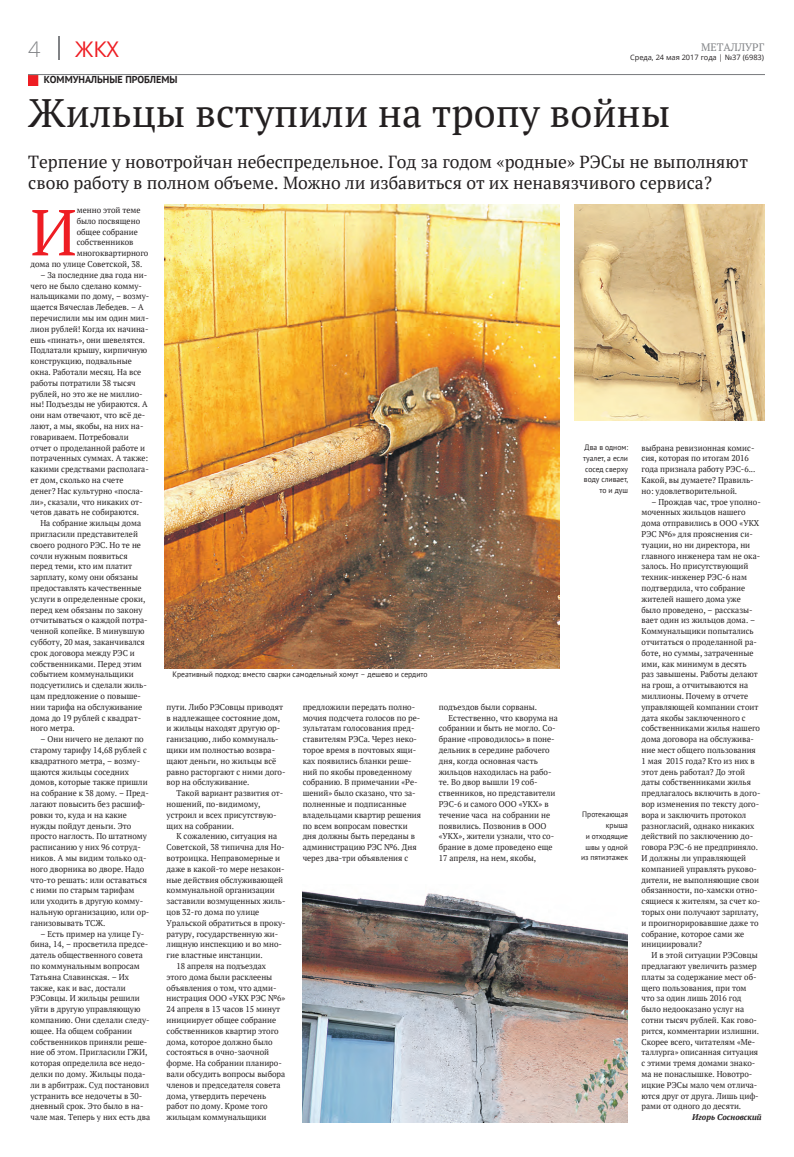
<style>
.page{position:relative;width:794px;height:1157px;background:#fff}
.page>*{position:absolute;margin:0;border:0;box-sizing:border-box;transform-origin:0 0}
.t1{font:64.8px "PT Serif";color:#ee1d23;scale:.96 1}
.t2{font:39.6px "PT Serif";color:#231f20}
.t3{font:21.6px "Open Sans";color:#ee1d23}
.t4{font:21.6px "Open Sans";color:#808285}
.t5{font:17.5px/21.6px "PT Serif";color:#231f20}
.t6{font:10.8px "PT Serif";color:#808285}
.t7{font:700 10.1px "PT Sans";color:#231f20}
.t8{font:8.4px/10.8px "PT Serif";color:#231f20;scale:.96 1}
.t9{font:italic 700 8.4px "PT Serif";color:#231f20;scale:.96 1}
.t10{font:7.9px/10.8px "PT Sans";color:#231f20;text-align:right;scale:.96 1}
.t11{font:7.4px "Open Sans";color:#231f20}
</style>
<div class="page">
<svg style="left:59px;top:36px;width:1px;height:23px"></svg>
<img style="left:28px;top:75px;width:11px;height:11px">
<img style="left:575px;top:204px;width:189px;height:216px">
<img style="left:164px;top:204px;width:395px;height:465px">
<img style="left:302px;top:891px;width:325px;height:231px">
<h3 class="t4" style="left:28px;top:34px;width:14px">4</h3>
<h3 class="t3" style="left:75px;top:34px;width:45px">ЖКХ</h3>
<p class="t6" style="left:701px;top:40px;width:64px">МЕТАЛЛУРГ</p>
<p class="t11" style="left:630px;top:52px;width:135px">Среда, 24 мая 2017 года | №37 (6983)</p>
<p class="t7" style="left:44px;top:74px;width:135px">КОММУНАЛЬНЫЕ ПРОБЛЕМЫ</p>
<h2 class="t2" style="left:28px;top:87px;width:644px">Жильцы вступили на тропу войны</h2>
<h3 class="t5" style="left:28px;top:150px;width:721px">Терпение у новотройчан небеспредельное. Год за годом «родные» РЭСы не выполняют свою работу в полном объеме. Можно ли избавиться от их ненавязчивого сервиса?</h3>
<h1 class="t1" style="left:31px;top:189px;width:50px">И</h1>
<p class="t8" style="left:77px;top:204px;width:68px">менно этой теме</p>
<p class="t8" style="left:77px;top:215px;width:68px">было посвящено</p>
<p class="t8" style="left:77px;top:226px;width:65px">общее собрание</p>
<p class="t8" style="left:77px;top:237px;width:61px">собственников</p>
<p class="t8" style="left:77px;top:248px;width:76px">многоквартирного</p>
<p class="t8" style="left:31px;top:258px;width:118px">дома по улице Советской, 38.</p>
<p class="t8" style="left:31px;top:269px;width:125px;text-indent:10px">– За последние два года ни&shy;чего не было сделано комму&shy;нальщиками по дому, – возму&shy;щается Вячеслав Лебедев. – А перечислили мы им один мил&shy;лион рублей! Когда их начина&shy;ешь «пинать», они шевелятся.<br>Подлатали крышу, кирпичную конструкцию, подвальные окна. Работали месяц. На все работы потратили 38 тысяч рублей, но это же не миллио&shy;ны! Подъезды не убираются. А они нам отвечают, что всё де&shy;лают, а мы, якобы, на них на&shy;говариваем. Потребовали отчет о проделанной работе и потраченных суммах. А также: какими средствами располага&shy;ет дом, сколько на счете денег? Нас культурно «посла&shy;ли», сказали, что никаких от&shy;четов давать не собираются.</p>
<p class="t8" style="left:31px;top:518px;width:123px;text-indent:10px">На собрание жильцы дома пригласили представителей своего родного РЭС. Но те не сочли нужным появиться перед теми, кто им платит зарплату, кому они обязаны предоставлять качественные услуги в определенные сроки, перед кем обязаны по закону отчитываться о каждой потра&shy;ченной копейке. В минувшую субботу, 20 мая, заканчивался срок договора между РЭС и собственниками. Перед этим событием коммунальщики подсуетились и сделали жиль&shy;цам предложение о повыше&shy;нии тарифа на обслуживание дома до 19 рублей с квадрат&shy;ного метра.</p>
<p class="t8" style="left:31px;top:734px;width:125px;text-indent:10px">– Они ничего не делают по старому тарифу 14,68 рублей с квадратного метра, – возму&shy;щаются жильцы соседних домов, которые также пришли на собрание к 38 дому. – Пред&shy;лагают повысить без расшиф&shy;ровки то, куда и на какие нужды пойдут деньги. Это просто наглость. По штатному расписанию у них 96 сотруд&shy;ников. А мы видим только од&shy;ного дворника во дворе. Надо что-то решать: или оставаться с ними по старым тарифам или уходить в другую комму&shy;нальную организацию, или ор&shy;ганизовывать ТСЖ.</p>
<p class="t8" style="left:31px;top:928px;width:126px;text-indent:10px">– Есть пример на улице Гу&shy;бина, 14, – просветила предсе&shy;датель общественного совета по коммунальным вопросам<br>Татьяна Славинская. – Их также, как и вас, достали<br>РЭСовцы. И жильцы решили уйти в другую управляющую компанию. Они сделали следу&shy;ющее. На общем собрании собственников приняли реше&shy;ние об этом. Пригласили ГЖИ, которая определила все недо&shy;делки по дому. Жильцы пода&shy;ли в арбитраж. Суд постановил устранить все недочеты в 30- дневный срок. Это было в на&shy;чале мая. Теперь у них есть два</p>
<p class="t8" style="left:642px;top:442px;width:120px">выбрана ревизионная комис&shy;сия, которая по итогам 2016 года признала работу РЭС-6...<br>Какой, вы думаете? Правиль&shy;но: удовлетворительной.</p>
<p class="t8" style="left:642px;top:496px;width:126px;text-indent:10px">– Прождав час, трое уполно&shy;моченных жильцов нашего дома отправились в ООО «УКХ<br>РЭС №6» для прояснения си&shy;туации, но ни директора, ни главного инженера там не ока&shy;залось. Но присутствующий техник-инженер РЭС-6 нам подтвердила, что собрание жителей нашего дома уже было проведено, – рассказы&shy;вает один из жильцов дома. –<br>Коммунальщики попытались отчитаться о проделанной ра&shy;боте, но суммы, затраченные ими, как минимум в десять раз завышены. Работы делают на грош, а отчитываются на миллионы. Почему в отчете управляющей компании стоит дата якобы заключенного с собственниками жилья нашего дома договора на обслужива&shy;ние мест общего пользования<br>1 мая 2015 года? Кто из них в этот день работал? До этой даты собственниками жилья предлагалось включить в дого&shy;вор изменения по тексту дого&shy;вора и заключить протокол разногласий, однако никаких действий по заключению до&shy;говора РЭС-6 не предприняло.<br>И должны ли управляющей компанией управлять руково&shy;дители, не выполняющие свои обязанности, по-хамски отно&shy;сящиеся к жителям, за счет ко&shy;торых они получают зарплату, и проигнорировавшие даже то собрание, которое сами же инициировали?</p>
<p class="t8" style="left:642px;top:950px;width:124px;text-indent:10px">И в этой ситуации РЭСовцы предлагают увеличить размер платы за содержание мест об&shy;щего пользования, при том что за один лишь 2016 год было недооказано услуг на сотни тысяч рублей. Как гово&shy;рится, комментарии излишни.<br>Скорее всего, читателям «Ме&shy;таллурга» описанная ситуация с этими тремя домами знако&shy;ма не понаслышке. Новотро&shy;ицкие РЭСы мало чем отлича&shy;ются друг от друга. Лишь циф&shy;рами от одного до десяти.</p>
<p class="t9" style="left:692px;top:1112px;width:74px">Игорь Сосновский</p>
<p class="t10" style="left:583px;top:442px;width:48px">Два в одном: туалет, а если сосед сверху воду сливает, то и душ</p>
<p class="t10" style="left:172px;top:669px;width:267px">Креативный подход: вместо сварки самодельный хомут – дешево и сердито</p>
<p class="t8" style="left:167px;top:701px;width:125px">пути. Либо РЭСовцы приводят в надлежащее состояние дом, и жильцы находят другую ор&shy;ганизацию, либо коммуналь&shy;щики им полностью возвра&shy;щают деньги, но жильцы всё равно расторгают с ними дого&shy;вор на обслуживание.</p>
<p class="t8" style="left:167px;top:788px;width:123px;text-indent:10px">Такой вариант развития от&shy;ношений, по-видимому, устроил и всех присутствую&shy;щих на собрании.</p>
<p class="t8" style="left:176px;top:831px;width:106px">К сожалению, ситуация на</p>
<p class="t8" style="left:167px;top:842px;width:125px">Советской, 38 типична для Но-</p>
<p class="t8" style="left:167px;top:852px;width:120px">вотроицка. Неправомерные и</p>
<p class="t8" style="left:167px;top:863px;width:124px">даже в какой-то мере незакон-</p>
<p class="t8" style="left:167px;top:874px;width:123px">ные действия обслуживающей</p>
<p class="t8" style="left:167px;top:885px;width:114px">коммунальной организации</p>
<p class="t8" style="left:167px;top:896px;width:125px">заставили возмущенных жиль-</p>
<p class="t8" style="left:167px;top:906px;width:98px">цов 32-го дома по улице</p>
<p class="t8" style="left:167px;top:917px;width:125px">Уральской обратиться в проку-</p>
<p class="t8" style="left:167px;top:928px;width:118px">ратуру, государственную жи-</p>
<p class="t8" style="left:167px;top:939px;width:122px">лищную инспекцию и во мно-</p>
<p class="t8" style="left:167px;top:950px;width:102px">гие властные инстанции.</p>
<p class="t8" style="left:176px;top:960px;width:95px">18 апреля на подъездах</p>
<p class="t8" style="left:167px;top:971px;width:112px">этого дома были расклеены</p>
<p class="t8" style="left:167px;top:982px;width:116px">объявления о том, что адми-</p>
<p class="t8" style="left:167px;top:993px;width:125px">нистрация ООО «УКХ РЭС №6»</p>
<p class="t8" style="left:167px;top:1004px;width:120px">24 апреля в 13 часов 15 минут</p>
<p class="t8" style="left:167px;top:1014px;width:116px">инициирует общее собрание</p>
<p class="t8" style="left:167px;top:1025px;width:118px">собственников квартир этого</p>
<p class="t8" style="left:167px;top:1036px;width:112px">дома, которое должно было</p>
<p class="t8" style="left:167px;top:1047px;width:108px">состояться в очно-заочной</p>
<p class="t8" style="left:167px;top:1058px;width:122px">форме. На собрании планиро-</p>
<p class="t8" style="left:167px;top:1068px;width:125px">вали обсудить вопросы выбора</p>
<p class="t8" style="left:167px;top:1079px;width:120px">членов и председателя совета</p>
<p class="t8" style="left:167px;top:1090px;width:105px">дома, утвердить перечень</p>
<p class="t8" style="left:167px;top:1101px;width:107px">работ по дому. Кроме того</p>
<p class="t8" style="left:167px;top:1112px;width:106px">жильцам коммунальщики</p>
<p class="t8" style="left:303px;top:701px;width:125px">предложили передать полно&shy;мочия подсчета голосов по ре&shy;зультатам голосования пред&shy;ставителям РЭСа. Через неко&shy;торое время в почтовых ящи&shy;ках появились бланки реше&shy;ний по якобы проведенному собранию. В примечании «Ре&shy;шений» было сказано, что за&shy;полненные и подписанные владельцами квартир решения по всем вопросам повестки дня должны быть переданы в администрацию РЭС №6. Дня через два-три объявления с</p>
<p class="t8" style="left:439px;top:701px;width:104px">подъездов были сорваны.</p>
<p class="t8" style="left:449px;top:712px;width:115px">Естественно, что кворума на</p>
<p class="t8" style="left:439px;top:723px;width:123px">собрании и быть не могло. Со-</p>
<p class="t8" style="left:439px;top:734px;width:122px">брание «проводилось» в поне-</p>
<p class="t8" style="left:439px;top:744px;width:117px">дельник в середине рабочего</p>
<p class="t8" style="left:439px;top:755px;width:105px">дня, когда основная часть</p>
<p class="t8" style="left:439px;top:766px;width:119px">жильцов находилась на рабо-</p>
<p class="t8" style="left:439px;top:777px;width:104px">те. Во двор вышли 19 соб-</p>
<p class="t8" style="left:439px;top:788px;width:123px">ственников, но представители</p>
<p class="t8" style="left:439px;top:798px;width:116px">РЭС-6 и самого ООО «УКХ» в</p>
<p class="t8" style="left:439px;top:809px;width:117px">течение часа на собрании не</p>
<p class="t8" style="left:439px;top:820px;width:114px">появились. Позвонив в ООО</p>
<p class="t8" style="left:439px;top:831px;width:122px">«УКХ», жители узнали, что со-</p>
<p class="t8" style="left:439px;top:842px;width:120px">брание в доме проведено еще</p>
<p class="t8" style="left:439px;top:852px;width:103px">17 апреля, на нем, якобы,</p>
<p class="t10" style="left:581px;top:809px;width:51px">Протекающая крыша<br>и отходящие швы у одной из пятиэтажек</p>
</div>
